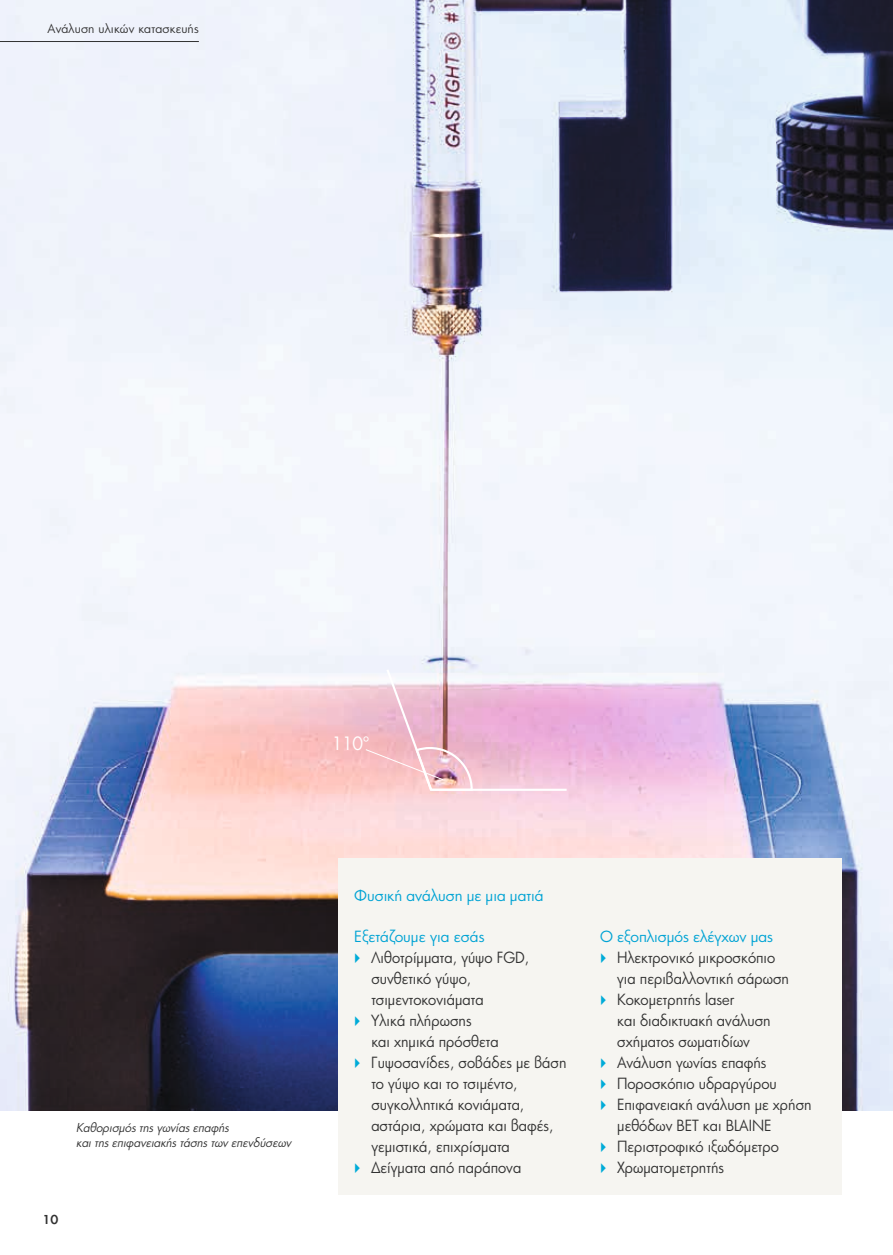
<style>
.page{position:relative;width:893px;height:1255px;background:#fff}
.page>*{position:absolute;margin:0;border:0;box-sizing:border-box;transform-origin:0 0}
.t1{font:17.85px "PF Futura Neu";color:#fff;scale:.94 1}
.t2{font:15px/21px "PF Futura Neu";color:#323232;scale:.95 1}
.t3{font:15px "PF Futura Neu";letter-spacing:-.005em;color:#00a3d4}
.t4{font:12px/15px "PF Futura Neu Book Obl";color:#323232;scale:.95 1}
.t5{font:12px "PF Futura Neu";letter-spacing:.01em;color:#323232}
.t6{font:500 12px "PF Futura Neu";color:#323232}
</style>
<div class="page">
<img style="left:0;top:0;width:893px;height:1110px">
<hr style="left:431px;top:788px;width:136px;height:2px;background:#fff">
<svg style="left:365px;top:667px;width:109px;height:125px;background:#edc2ce"></svg>
<div style="left:339px;top:858px;width:503px;height:337px;background:#f6f5f1"></div>
<hr style="left:0;top:41px;width:199px;height:1px;background:#323232">
<p class="t5" style="left:48px;top:21px;width:153px">Ανάλυση υλικών κατασκευής</p>
<p class="t1" style="left:332px;top:732px;width:42px">110°</p>
<p class="t4" style="left:77px;top:1119px;width:228px">Καθορισμός της γωνίας επαφής<br>και της επιφανειακής τάσης των επενδύσεων</p>
<p class="t6" style="left:43px;top:1211px;width:17px">10</p>
<p class="t3" style="left:354px;top:885px;width:191px">Φυσική ανάλυση με μια ματιά</p>
<p class="t3" style="left:354px;top:926px;width:132px">Εξετάζουμε για εσάς</p>
<p class="t2" style="left:371px;top:946px;width:207px">Λιθοτρίμματα, γύψο FGD, συνθετικό γύψο, τσιμεντοκονιάματα<br>Υλικά πλήρωσης<br>και χημικά πρόσθετα<br>Γυψοσανίδες, σοβάδες με βάση το γύψο και το τσιμέντο, συγκολλητικά κονιάματα, αστάρια, χρώματα και βαφές, γεμιστικά, επιχρίσματα<br>Δείγματα από παράπονα</p>
<p class="t3" style="left:600px;top:926px;width:175px">Ο εξοπλισμός ελέγχων μας</p>
<p class="t2" style="left:617px;top:946px;width:206px">Ηλεκτρονικό μικροσκόπιο<br>για περιβαλλοντική σάρωση<br>Κοκομετρητής laser<br>και διαδικτυακή ανάλυση σχήματος σωματιδίων<br>Ανάλυση γωνίας επαφής<br>Ποροσκόπιο υδραργύρου<br>Επιφανειακή ανάλυση με χρήση μεθόδων ΒΕΤ και BLAINE<br>Περιστροφικό ιξωδόμετρο<br>Χρωματομετρητής</p>
</div>
